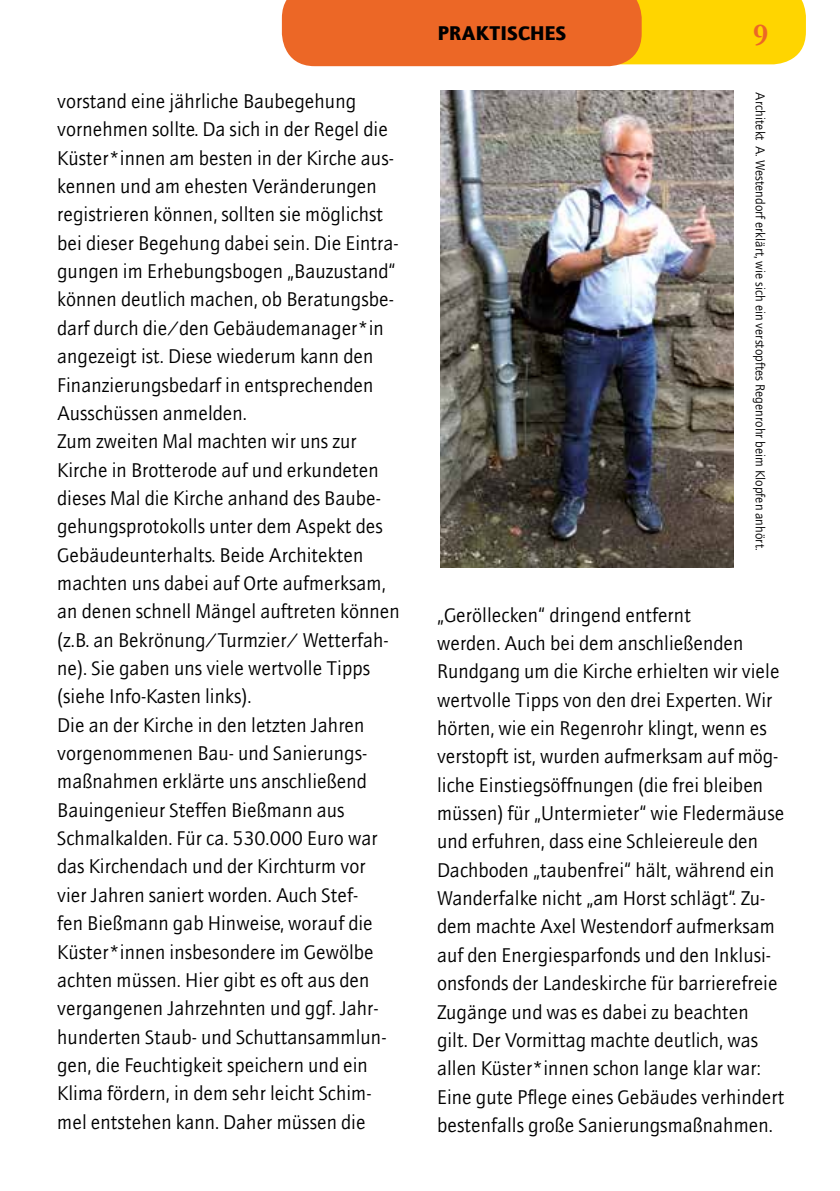
<style>
.page{position:relative;width:840px;height:1191px;background:#fff}
.page>*{position:absolute;margin:0;border:0;box-sizing:border-box;transform-origin:0 0}
.t1{font:700 32px "Garamond";color:#ec6726}
.t2{font:20px/28.4px "AT Quay Sans";color:#000}
.t3{font:900 20px "AT Quay Sans";color:#000}
.t4{font:13px "AT Quay Sans";color:#000}
</style>
<div class="page">
<svg style="left:282px;top:0;width:523px;height:66px;background:#f28b1f"></svg>
<img style="left:440px;top:90px;width:293px;height:478px">
<p class="t2" style="left:57px;top:87px;width:344px">vorstand eine jährliche Baubegehung vornehmen sollte. Da sich in der Regel die Küster*innen am besten in der Kirche aus&shy;kennen und am ehesten Veränderungen registrieren können, sollten sie möglichst bei dieser Begehung dabei sein. Die Eintra&shy;gungen im Erhebungsbogen „Bauzustand“ können deutlich machen, ob Beratungsbe&shy;darf durch die/den Gebäudemanager*in angezeigt ist. Diese wiederum kann den Finanzierungsbedarf in entsprechenden Ausschüssen anmelden.<br>Zum zweiten Mal machten wir uns zur Kirche in Brotterode auf und erkundeten dieses Mal die Kirche anhand des Baube&shy;gehungsprotokolls unter dem Aspekt des Gebäudeunterhalts. Beide Architekten machten uns dabei auf Orte aufmerksam, an denen schnell Mängel auftreten können (z.B. an Bekrönung/Turmzier/ Wetterfah&shy;ne). Sie gaben uns viele wertvolle Tipps (siehe Info-Kasten links).<br>Die an der Kirche in den letzten Jahren vorgenommenen Bau- und Sanierungs&shy;maßnahmen erklärte uns anschließend Bauingenieur Steffen Bießmann aus Schmalkalden. Für ca. 530.000 Euro war das Kirchendach und der Kirchturm vor vier Jahren saniert worden. Auch Stef-<br>fen Bießmann gab Hinweise, worauf die Küster*innen insbesondere im Gewölbe achten müssen. Hier gibt es oft aus den vergangenen Jahrzehnten und ggf. Jahr&shy;hunderten Staub- und Schuttansammlun&shy;gen, die Feuchtigkeit speichern und ein Klima fördern, in dem sehr leicht Schim&shy;mel entstehen kann. Daher müssen die</p>
<p class="t3" style="left:437px;top:21px;width:130px">PRAKTISCHES</p>
<h1 class="t1" style="left:752px;top:13px;width:17px">9</h1>
<p class="t4" style="left:767px;top:92px;width:460px;rotate:90deg">Architekt A. Westendorf erklärt, wie sich ein verstopftes Regenrohr beim Klopfen anhört.</p>
<p class="t2" style="left:437px;top:600px;width:349px">„Geröllecken“ dringend entfernt<br>werden. Auch bei dem anschließenden Rundgang um die Kirche erhielten wir viele wertvolle Tipps von den drei Experten. Wir hörten, wie ein Regenrohr klingt, wenn es verstopft ist, wurden aufmerksam auf mög&shy;liche Einstiegsöffnungen (die frei bleiben müssen) für „Untermieter“ wie Fledermäuse und erfuhren, dass eine Schleiereule den Dachboden „taubenfrei“ hält, während ein Wanderfalke nicht „am Horst schlägt“. Zu&shy;dem machte Axel Westendorf aufmerksam auf den Energiesparfonds und den Inklusi&shy;onsfonds der Landeskirche für barrierefreie Zugänge und was es dabei zu beachten gilt. Der Vormittag machte deutlich, was allen Küster*innen schon lange klar war:<br>Eine gute Pflege eines Gebäudes verhindert bestenfalls große Sanierungsmaßnahmen.</p>
</div>
